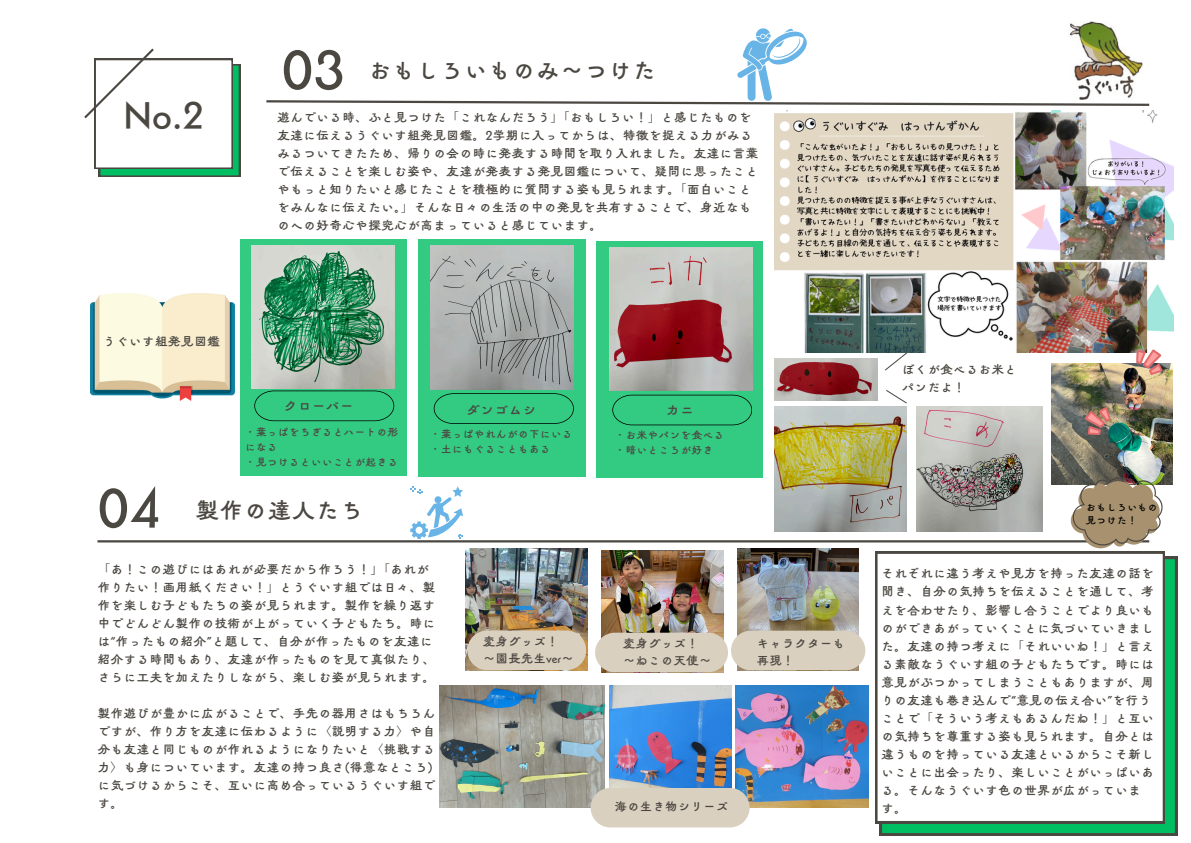
<style>
.page{position:relative;width:1191px;height:843px;background:#fff}
.page>*{position:absolute;margin:0;border:0;box-sizing:border-box;transform-origin:0 0}
.t1{font:56.6px "Tsuku AM Gothic S Std B";color:#4b4741}
.t2{font:38.7px "Tsuku AM Gothic S Std B";color:#4b4741}
.t3{font:24px "Tsuku AM Gothic S Std B";color:#4b4741}
.t4{font:14.1px "Tsuku AM Gothic S Std B";color:#4b4741}
.t5{font:13px/18px "Tsuku AM Gothic S Std B";color:#4b4741}
.t6{font:12.8px/17.3px "Tsuku AM Gothic S Std B";color:#4b4741}
.t7{font:12.7px/17.3px "Tsuku AM Gothic S Std B";color:#4b4741}
.t8{font:11px/15px "Tsuku AM Gothic S Std B";color:#4b4741}
.t9{font:10.3px "Tsuku AM Gothic S Std B";color:#000}
</style>
<div class="page">
<hr style="left:97px;top:540px;width:1052px;height:2px;background:#4b4741">
<svg style="left:84px;top:48px;width:156px;height:128px"></svg>
<img style="left:774px;top:110px;width:399px;height:242px">
<div style="left:240px;top:239px;width:167px;height:237px;background:#33cb82"></div>
<img style="left:251px;top:245px;width:143px;height:143px">
<svg style="left:254px;top:390px;width:140px;height:31px"></svg>
<svg style="left:266px;top:28px;width:884px;height:78px"></svg>
<svg style="left:410px;top:486px;width:53px;height:52px"></svg>
<img style="left:466px;top:548px;width:121px;height:122px">
<img style="left:440px;top:685px;width:164px;height:121px">
<svg style="left:879px;top:556px;width:297px;height:279px;background:#12a05a"></svg>
<svg style="left:875px;top:551px;width:289px;height:271px"></svg>
<img style="left:601px;top:550px;width:122px;height:122px">
<div style="left:418px;top:239px;width:167px;height:237px;background:#33cb82"></div>
<img style="left:430px;top:246px;width:144px;height:143px">
<svg style="left:433px;top:393px;width:141px;height:31px"></svg>
<div style="left:595px;top:241px;width:167px;height:236px;background:#33cb82"></div>
<img style="left:609px;top:247px;width:143px;height:144px">
<svg style="left:612px;top:394px;width:139px;height:31px"></svg>
<img style="left:1068px;top:21px;width:73px;height:78px">
<img style="left:774px;top:406px;width:132px;height:126px">
<img style="left:1051px;top:363px;width:120px;height:121px">
<img style="left:916px;top:406px;width:126px;height:126px">
<img style="left:774px;top:358px;width:103px;height:42px">
<svg style="left:884px;top:351px;width:23px;height:20px"></svg>
<svg style="left:886px;top:390px;width:21px;height:14px"></svg>
<svg style="left:1135px;top:349px;width:27px;height:26px"></svg>
<svg style="left:1082px;top:406px;width:29px;height:32px"></svg>
<svg style="left:1068px;top:474px;width:96px;height:75px"></svg>
<div style="left:467px;top:630px;width:119px;height:40px;background:#dad0c0;border-radius:20px"></div>
<div style="left:595px;top:632px;width:133px;height:40px;background:#dad0c0;border-radius:20px"></div>
<img style="left:609px;top:685px;width:122px;height:102px">
<img style="left:737px;top:548px;width:121px;height:122px">
<img style="left:735px;top:685px;width:133px;height:121px">
<div style="left:590px;top:787px;width:159px;height:40px;background:#dad0c0;border-radius:20px"></div>
<div style="left:731px;top:630px;width:134px;height:40px;background:#dad0c0;border-radius:20px"></div>
<img style="left:91px;top:293px;width:144px;height:107px">
<p class="t2" style="left:123px;top:94px;width:83px">No.2</p>
<p class="t1" style="left:281px;top:40px;width:65px">03</p>
<p class="t3" style="left:368px;top:58px;width:290px">おもしろいものみ〜つけた</p>
<h3 class="t5" style="left:277px;top:108px;width:482px">遊んでいる時、ふと見つけた「これなんだろう」「おもしろい！」と感じたものを友達に伝えるうぐいす組発見図鑑。2学期に入ってからは、特徴を捉える力がみるみるついてきたため、帰りの会の時に発表する時間を取り入れました。友達に言葉で伝えることを楽しむ姿や、友達が発表する発見図鑑について、疑問に思ったことやもっと知りたいと感じたことを積極的に質問する姿も見られます。「面白いことをみんなに伝えたい。」そんな日々の生活の中の発見を共有することで、身近なものへの好奇心や探究心が高まっていると感じています。</h3>
<p class="t5" style="left:103px;top:331px;width:118px">うぐいす組発見図鑑</p>
<p class="t4" style="left:283px;top:398px;width:72px">クローバー</p>
<p class="t8" style="left:245px;top:424px;width:155px">・葉っぱをちぎるとハートの形になる</p>
<p class="t8" style="left:245px;top:454px;width:155px">・見つけるといいことが起きる</p>
<p class="t1" style="left:97px;top:478px;width:65px">04</p>
<p class="t3" style="left:195px;top:497px;width:170px">製作の達人たち</p>
<h3 class="t4" style="left:466px;top:402px;width:72px">ダンゴムシ</h3>
<p class="t8" style="left:429px;top:426px;width:144px">・葉っぱやれんがの下にいる</p>
<p class="t8" style="left:429px;top:441px;width:122px">・土にもぐることもある</p>
<h3 class="t5" style="left:97px;top:560px;width:339px">「あ！この遊びにはあれが必要だから作ろう！」「あれが作りたい！画用紙ください！」とうぐいす組では日々、製作を楽しむ子どもたちの姿が見られます。製作を繰り返す中でどんどん製作の技術が上がっていく子どもたち。時には“作ったもの紹介”と題して、自分が作ったものを友達に紹介する時間もあり、友達が作ったものを見て真似たり、さらに工夫を加えたりしながら、楽しむ姿が見られます。</h3>
<p class="t5" style="left:97px;top:704px;width:339px">製作遊びが豊かに広がることで、手先の器用さはもちろんですが、作り方を友達に伝わるように〈説明する力〉や自分も友達と同じものが作れるようになりたいと〈挑戦する力〉も身についています。友達の持つ良さ(得意なところ)に気づけるからこそ、互いに高め合っているうぐいす組です。</p>
<p class="t7" style="left:482px;top:632px;width:93px">変身グッズ！〜園長先生ver〜</p>
<p class="t4" style="left:666px;top:402px;width:30px">カニ</p>
<h3 class="t8" style="left:614px;top:427px;width:111px">・お米やパンを食べる</h3>
<p class="t8" style="left:614px;top:442px;width:100px">・暗いところが好き</p>
<p class="t7" style="left:622px;top:634px;width:90px">変身グッズ！〜ねこの天使〜</p>
<h2 class="t7" style="left:756px;top:634px;width:90px">キャラクターも再現！</h2>
<p class="t7" style="left:614px;top:797px;width:115px">海の生き物シリーズ</p>
<p class="t6" style="left:901px;top:360px;width:117px">ぼくが食べるお米とパンだよ！</p>
<p class="t9" style="left:1085px;top:501px;width:74px">おもしろいもの</p>
<p class="t9" style="left:1085px;top:515px;width:53px">見つけた！</p>
<p class="t5" style="left:881px;top:564px;width:274px">それぞれに違う考えや見方を持った友達の話を聞き、自分の気持ちを伝えることを通して、考えを合わせたり、影響し合うことでより良いものができあがっていくことに気づいていきました。友達の持つ考えに「それいいね！」と言える素敵なうぐいす組の子どもたちです。時には意見がぶつかってしまうこともありますが、周りの友達も巻き込んで“意見の伝え合い”を行うことで「そういう考えもあるんだね！」と互いの気持ちを尊重する姿も見られます。自分とは違うものを持っている友達といるからこそ新しいことに出会ったり、楽しいことがいっぱいある。そんなうぐいす色の世界が広がっています。</p>
</div>
